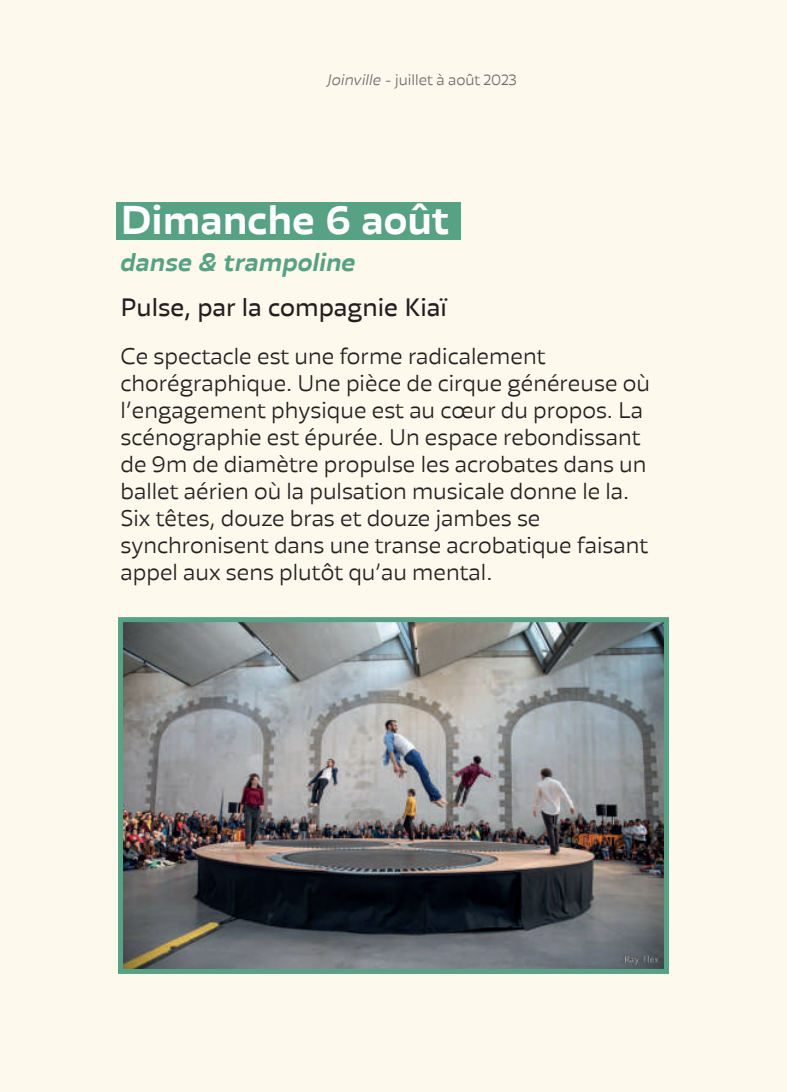
<style>
.page{position:relative;width:787px;height:1092px;background:#fff}
.page>*{position:absolute;margin:0;border:0;box-sizing:border-box;transform-origin:0 0}
.t1{font:700 40px "Blom";color:#fff}
.t2{font:25px "Blom";color:#231f20}
.t3{font:italic 700 25px "Blom";color:#57a184}
.t4{font:300 22.5px/27px "Blom";color:#231f20}
.t5{font:300 15px "Blom";color:#6e6e6e}
.s1{font-style:italic}
</style>
<div class="page">
<div style="left:0;top:0;width:787px;height:1091px;background:#fef9ed"></div>
<div style="left:116px;top:202px;width:344px;height:38px;background:#57a184"></div>
<img style="left:124px;top:623px;width:539px;height:344px">
<div style="left:118px;top:617px;width:551px;height:356px;border:5px solid #57a184"></div>
<p class="t5" style="left:327px;top:70px;width:191px"><span class="s1">Joinville</span> - juillet à août 2023</p>
<h1 class="t1" style="left:120px;top:195px;width:330px">Dimanche 6 août</h1>
<p class="t3" style="left:120px;top:247px;width:237px">danse &amp; trampoline</p>
<p class="t2" style="left:120px;top:291px;width:328px">Pulse, par la compagnie Kiaï</p>
<p class="t4" style="left:120px;top:342px;width:531px">Ce spectacle est une forme radicalement chorégraphique. Une pièce de cirque généreuse où l’engagement physique est au cœur du propos. La scénographie est épurée. Un espace rebondissant de 9m de diamètre propulse les acrobates dans un ballet aérien où la pulsation musicale donne le la.<br>Six têtes, douze bras et douze jambes se synchronisent dans une transe acrobatique faisant appel aux sens plutôt qu’au mental.</p>
</div>
